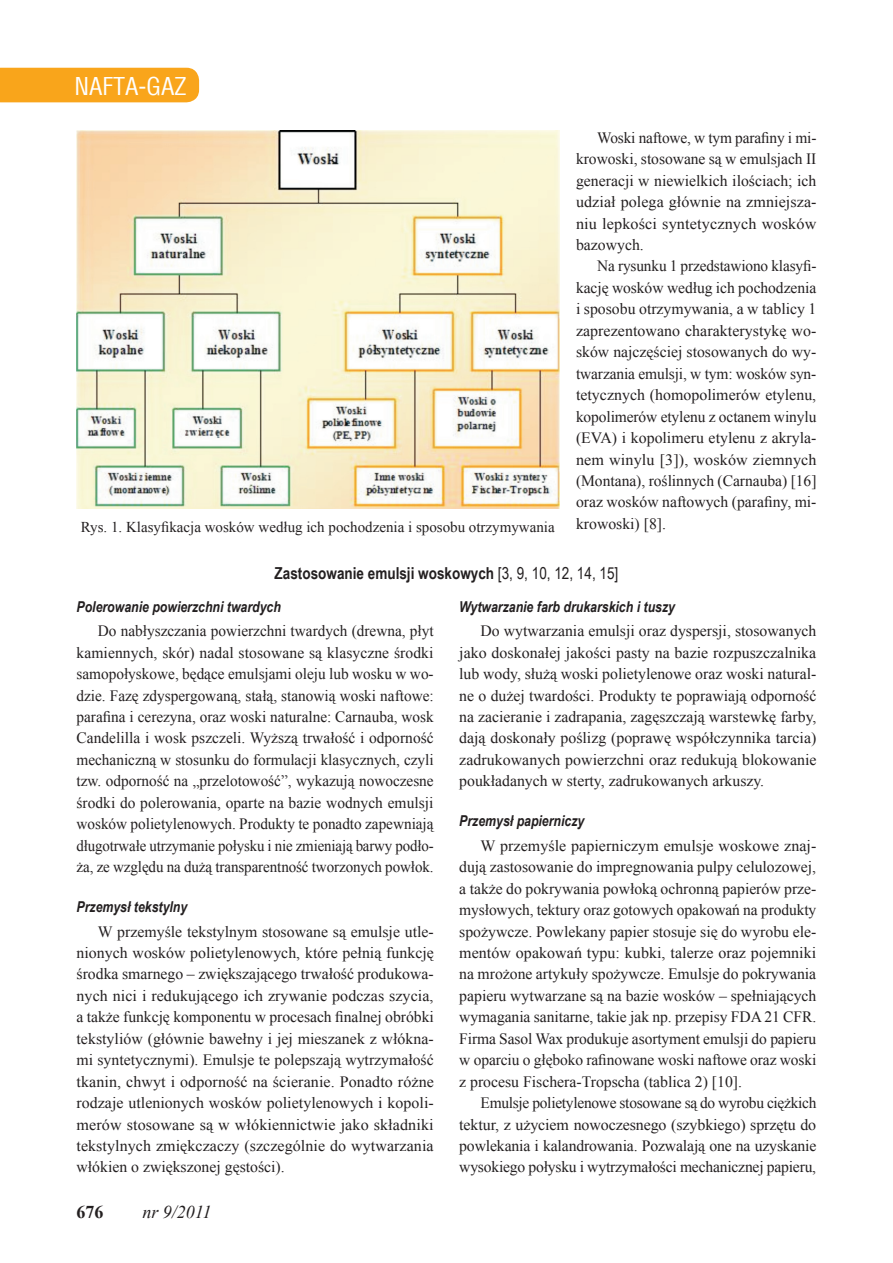
<style>
.page{position:relative;width:893px;height:1263px;background:#fff}
.page>*{position:absolute;margin:0;border:0;box-sizing:border-box;transform-origin:0 0}
.t1{font:24px "Switzerland Condensed";color:#fff}
.t2{font:italic 18px "Times New Roman";color:#231f20}
.t3{font:700 18px "Times New Roman";color:#231f20}
.t4{font:700 16.5px "Arial Narrow";color:#231f20}
.t5{font:15.75px/21.5px "Times New Roman";color:#231f20;text-align:justify}
.t6{font:italic 700 15px "Arial Narrow";color:#231f20}
.t7{font:15px "Times New Roman";color:#231f20}
.s1{font-weight:400}
</style>
<div class="page">
<div style="left:0;top:68px;width:199px;height:34px;background:#f9a51b"></div>
<img style="left:77px;top:130px;width:482px;height:379px">
<h1 class="t1" style="left:74px;top:71px;width:114px">NAFTA-GAZ</h1>
<p class="t7" style="left:81px;top:517px;width:475px">Rys. 1. Klasyfikacja wosków według ich pochodzenia i sposobu otrzymywania</p>
<p class="t5" style="left:576px;top:126px;width:242px;text-indent:21px">Woski naftowe, w tym parafiny i mi&shy;krowoski, stosowane są w emulsjach II generacji w niewielkich ilościach; ich udział polega głównie na zmniejsza&shy;niu lepkości syntetycznych wosków bazowych.</p>
<p class="t5" style="left:576px;top:255px;width:242px;text-indent:21px">Na rysunku 1 przedstawiono klasyfi&shy;kację wosków według ich pochodzenia i sposobu otrzymywania, a w tablicy 1 zaprezentowano charakterystykę wo&shy;sków najczęściej stosowanych do wy&shy;twarzania emulsji, w tym: wosków syn&shy;tetycznych (homopolimerów etylenu, kopolimerów etylenu z octanem winylu (EVA) i kopolimeru etylenu z akryla&shy;nem winylu [3]), wosków ziemnych (Montana), roślinnych (Carnauba) [16] oraz wosków naftowych (parafiny, mi&shy;krowoski) [8].</p>
<p class="t4" style="left:275px;top:561px;width:345px">Zastosowanie emulsji woskowych <span class="s1">[3, 9, 10, 12, 14, 15]</span></p>
<p class="t6" style="left:77px;top:595px;width:206px">Polerowanie powierzchni twardych</p>
<p class="t5" style="left:77px;top:620px;width:359px;text-indent:21px">Do nabłyszczania powierzchni twardych (drewna, płyt kamiennych, skór) nadal stosowane są klasyczne środki samopołyskowe, będące emulsjami oleju lub wosku w wo&shy;dzie. Fazę zdyspergowaną, stałą, stanowią woski naftowe: parafina i cerezyna, oraz woski naturalne: Carnauba, wosk Candelilla i wosk pszczeli. Wyższą trwałość i odporność mechaniczną w stosunku do formulacji klasycznych, czyli tzw. odporność na „przelotowość”, wykazują nowoczesne środki do polerowania, oparte na bazie wodnych emulsji wosków polietylenowych. Produkty te ponadto zapewniają długotrwałe utrzymanie połysku i nie zmieniają barwy podło&shy;ża, ze względu na dużą transparentność tworzonych powłok.</p>
<p class="t6" style="left:77px;top:895px;width:112px">Przemysł tekstylny</p>
<p class="t5" style="left:77px;top:920px;width:359px;text-indent:21px">W przemyśle tekstylnym stosowane są emulsje utle&shy;nionych wosków polietylenowych, które pełnią funkcję środka smarnego – zwiększającego trwałość produkowa&shy;nych nici i redukującego ich zrywanie podczas szycia, a także funkcję komponentu w procesach finalnej obróbki tekstyliów (głównie bawełny i jej mieszanek z włókna&shy;mi syntetycznymi). Emulsje te polepszają wytrzymałość tkanin, chwyt i odporność na ścieranie. Ponadto różne rodzaje utlenionych wosków polietylenowych i kopoli&shy;merów stosowane są w włókiennictwie jako składniki tekstylnych zmiękczaczy (szczególnie do wytwarzania włókien o zwiększonej gęstości).</p>
<p class="t6" style="left:459px;top:595px;width:217px">Wytwarzanie farb drukarskich i tuszy</p>
<p class="t5" style="left:459px;top:620px;width:359px;text-indent:21px">Do wytwarzania emulsji oraz dyspersji, stosowanych jako doskonałej jakości pasty na bazie rozpuszczalnika lub wody, służą woski polietylenowe oraz woski natural&shy;ne o dużej twardości. Produkty te poprawiają odporność na zacieranie i zadrapania, zagęszczają warstewkę farby, dają doskonały poślizg (poprawę współczynnika tarcia) zadrukowanych powierzchni oraz redukują blokowanie poukładanych w sterty, zadrukowanych arkuszy.</p>
<p class="t6" style="left:459px;top:810px;width:127px">Przemysł papierniczy</p>
<p class="t5" style="left:459px;top:834px;width:359px;text-indent:21px">W przemyśle papierniczym emulsje woskowe znaj&shy;dują zastosowanie do impregnowania pulpy celulozowej, a także do pokrywania powłoką ochronną papierów prze&shy;mysłowych, tektury oraz gotowych opakowań na produkty spożywcze. Powlekany papier stosuje się do wyrobu ele&shy;mentów opakowań typu: kubki, talerze oraz pojemniki na mrożone artykuły spożywcze. Emulsje do pokrywania papieru wytwarzane są na bazie wosków – spełniających wymagania sanitarne, takie jak np. przepisy FDA 21 CFR.<br>Firma Sasol Wax produkuje asortyment emulsji do papieru w oparciu o głęboko rafinowane woski naftowe oraz woski z procesu Fischera-Tropscha (tablica 2) [10].</p>
<p class="t5" style="left:459px;top:1092px;width:359px;text-indent:21px">Emulsje polietylenowe stosowane są do wyrobu ciężkich tektur, z użyciem nowoczesnego (szybkiego) sprzętu do powlekania i kalandrowania. Pozwalają one na uzyskanie wysokiego połysku i wytrzymałości mechanicznej papieru,</p>
<p class="t3" style="left:77px;top:1199px;width:28px">676</p>
<p class="t2" style="left:142px;top:1200px;width:71px">nr 9/2011</p>
</div>
